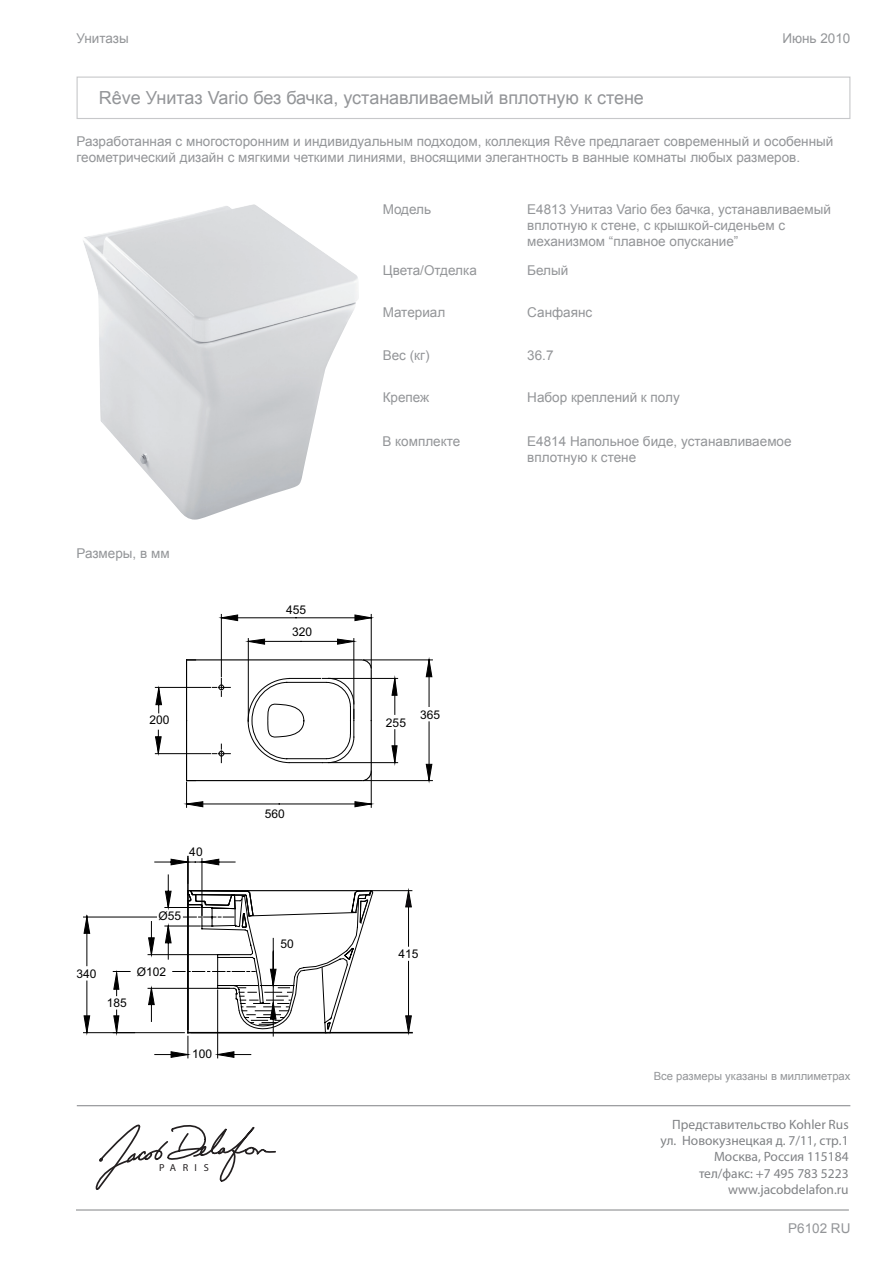
<style>
.page{position:relative;width:893px;height:1263px;background:#fff}
.page>*{position:absolute;margin:0;border:0;box-sizing:border-box;transform-origin:0 0}
.Product_name{font:18px "Arial";color:#939598}
.Spec_title{font:13.5px/16.2px "Arial";color:#939598}
.t1{font:13.5px/16.2px "Myriad Pro";color:#808285;text-align:right}
.Date{font:13.5px "Arial";color:#939598}
.Range_catagory{font:13.5px "Arial";letter-spacing:-.005em;color:#939598}
.t2{font:12px "Arial";color:#000}
.Date-2{font:11.25px "Arial";color:#939598}
.t3{font:10.2px "Geometr 415 Lt BT";letter-spacing:.625em;color:#231f20}
</style>
<div class="page">
<div style="left:77px;top:77px;width:773px;height:42px;border:1px solid #c7c8ca"></div>
<img style="left:83px;top:204px;width:276px;height:316px">
<hr style="left:187px;top:856px;width:2px;height:176px;background:#000">
<hr style="left:188px;top:1032px;width:224px;height:1px;background:#000">
<hr style="left:187px;top:659px;width:175px;height:1px;background:#000">
<hr style="left:186px;top:660px;width:1px;height:60px;background:#000">
<hr style="left:187px;top:780px;width:175px;height:1px;background:#000">
<hr style="left:186px;top:720px;width:1px;height:61px;background:#000">
<hr style="left:187px;top:804px;width:92px;height:1px;background:#000">
<hr style="left:279px;top:804px;width:92px;height:1px;background:#000">
<hr style="left:371px;top:772px;width:1px;height:35px;background:#000">
<svg style="left:186px;top:781px;width:17px;height:26px"></svg>
<svg style="left:355px;top:801px;width:17px;height:6px"></svg>
<hr style="left:429px;top:660px;width:1px;height:46px;background:#000">
<hr style="left:429px;top:722px;width:1px;height:59px;background:#000">
<hr style="left:363px;top:660px;width:69px;height:1px;background:#000">
<hr style="left:363px;top:780px;width:69px;height:1px;background:#000">
<svg style="left:426px;top:659px;width:6px;height:18px"></svg>
<svg style="left:426px;top:764px;width:6px;height:17px"></svg>
<hr style="left:395px;top:678px;width:1px;height:36px;background:#000">
<hr style="left:395px;top:730px;width:1px;height:33px;background:#000">
<hr style="left:322px;top:678px;width:76px;height:1px;background:#000">
<hr style="left:322px;top:762px;width:76px;height:1px;background:#000">
<svg style="left:392px;top:678px;width:5px;height:18px"></svg>
<svg style="left:392px;top:745px;width:5px;height:18px"></svg>
<hr style="left:248px;top:641px;width:53px;height:1px;background:#000">
<hr style="left:301px;top:641px;width:53px;height:1px;background:#000">
<hr style="left:248px;top:638px;width:1px;height:81px;background:#000">
<hr style="left:354px;top:638px;width:1px;height:81px;background:#000">
<svg style="left:248px;top:639px;width:17px;height:6px"></svg>
<svg style="left:337px;top:639px;width:17px;height:6px"></svg>
<hr style="left:221px;top:617px;width:75px;height:1px;background:#000">
<hr style="left:296px;top:617px;width:75px;height:1px;background:#000">
<hr style="left:221px;top:614px;width:1px;height:63px;background:#000">
<hr style="left:371px;top:614px;width:1px;height:54px;background:#000">
<svg style="left:221px;top:614px;width:17px;height:7px"></svg>
<svg style="left:355px;top:614px;width:17px;height:7px"></svg>
<hr style="left:155px;top:687px;width:56px;height:1px;background:#000">
<hr style="left:155px;top:753px;width:56px;height:1px;background:#000">
<svg style="left:155px;top:730px;width:7px;height:23px"></svg>
<svg style="left:155px;top:688px;width:7px;height:25px"></svg>
<hr style="left:408px;top:891px;width:1px;height:55px;background:#000">
<hr style="left:408px;top:961px;width:1px;height:72px;background:#000">
<hr style="left:371px;top:890px;width:41px;height:1px;background:#000">
<svg style="left:405px;top:890px;width:7px;height:17px"></svg>
<svg style="left:405px;top:1015px;width:7px;height:17px"></svg>
<hr style="left:113px;top:1032px;width:71px;height:1px;background:#000">
<svg style="left:113px;top:971px;width:17px;height:25px"></svg>
<svg style="left:113px;top:1010px;width:6px;height:22px"></svg>
<hr style="left:87px;top:915px;width:1px;height:51px;background:#000">
<hr style="left:87px;top:981px;width:1px;height:52px;background:#000">
<hr style="left:84px;top:917px;width:73px;height:1px;background:#000">
<hr style="left:84px;top:1032px;width:51px;height:1px;background:#000">
<svg style="left:84px;top:916px;width:6px;height:18px"></svg>
<svg style="left:84px;top:1015px;width:6px;height:18px"></svg>
<svg style="left:361px;top:659px;width:11px;height:123px"></svg>
<svg style="left:212px;top:678px;width:18px;height:85px"></svg>
<svg style="left:148px;top:859px;width:226px;height:199px"></svg>
<svg style="left:248px;top:678px;width:107px;height:85px"></svg>
<svg style="left:94px;top:1106px;width:183px;height:84px"></svg>
<hr style="left:77px;top:1105px;width:773px;height:1px;background:#808285">
<hr style="left:77px;top:1209px;width:772px;height:1px;background:#808285">
<p class="Range_catagory" style="left:77px;top:29px;width:54px">Унитазы</p>
<p class="Date" style="left:782px;top:29px;width:70px">Июнь 2010</p>
<p class="Product_name" style="left:99px;top:86px;width:547px">Rêve Унитаз Vario без бачка, устанавливаемый вплотную к стене</p>
<p class="Spec_title" style="left:77px;top:133px;width:758px">Разработанная с многосторонним и индивидуальным подходом, коллекция Rêve предлагает современный и особенный геометрический дизайн с мягкими четкими линиями, вносящими элегантность в ванные комнаты любых размеров.</p>
<p class="Spec_title" style="left:383px;top:201px;width:50px">Модель</p>
<p class="Spec_title" style="left:527px;top:201px;width:305px">E4813 Унитаз Vario без бачка, устанавливаемый вплотную к стене, с крышкой-сиденьем с механизмом “плавное опускание”</p>
<p class="Spec_title" style="left:383px;top:262px;width:96px">Цвета/Отделка</p>
<p class="Spec_title" style="left:527px;top:262px;width:43px">Белый</p>
<p class="Spec_title" style="left:383px;top:304px;width:64px">Материал</p>
<p class="Spec_title" style="left:383px;top:347px;width:48px">Вес (кг)</p>
<p class="Spec_title" style="left:527px;top:304px;width:66px">Санфаянс</p>
<p class="Spec_title" style="left:527px;top:347px;width:28px">36.7</p>
<p class="Spec_title" style="left:383px;top:389px;width:48px">Крепеж</p>
<p class="Spec_title" style="left:527px;top:389px;width:154px">Набор креплений к полу</p>
<p class="Spec_title" style="left:77px;top:545px;width:95px">Размеры, в мм</p>
<p class="t2" style="left:149px;top:712px;width:22px">200</p>
<p class="t2" style="left:189px;top:844px;width:15px">40</p>
<p class="t2" style="left:159px;top:908px;width:24px">Ø55</p>
<p class="t2" style="left:77px;top:966px;width:22px">340</p>
<p class="t2" style="left:107px;top:994px;width:22px">185</p>
<p class="t2" style="left:137px;top:963px;width:31px">Ø102</p>
<p class="t2" style="left:192px;top:1046px;width:22px">100</p>
<p class="t3" style="left:159px;top:1161px;width:51px">PARIS</p>
<p class="t2" style="left:286px;top:602px;width:22px">455</p>
<p class="t2" style="left:292px;top:624px;width:22px">320</p>
<p class="t2" style="left:265px;top:806px;width:22px">560</p>
<p class="t2" style="left:281px;top:936px;width:15px">50</p>
<p class="Spec_title" style="left:382px;top:433px;width:79px">В комплекте</p>
<p class="Spec_title" style="left:527px;top:433px;width:266px">E4814 Напольное биде, устанавливаемое вплотную к стене</p>
<p class="t2" style="left:386px;top:715px;width:22px">255</p>
<p class="t2" style="left:420px;top:707px;width:22px">365</p>
<p class="t2" style="left:399px;top:945px;width:22px">415</p>
<p class="Date-2" style="left:654px;top:1069px;width:198px">Все размеры указаны в миллиметрах</p>
<p class="t1" style="left:660px;top:1116px;width:190px">Представительство Kohler Rus ул. Новокузнецкая д. 7/11, стр.1<br>Москва, Россия 115184 тел/факс: +7 495 783 5223 www.jacobdelafon.ru</p>
<p class="Date" style="left:788px;top:1219px;width:64px">P6102 RU</p>
</div>
